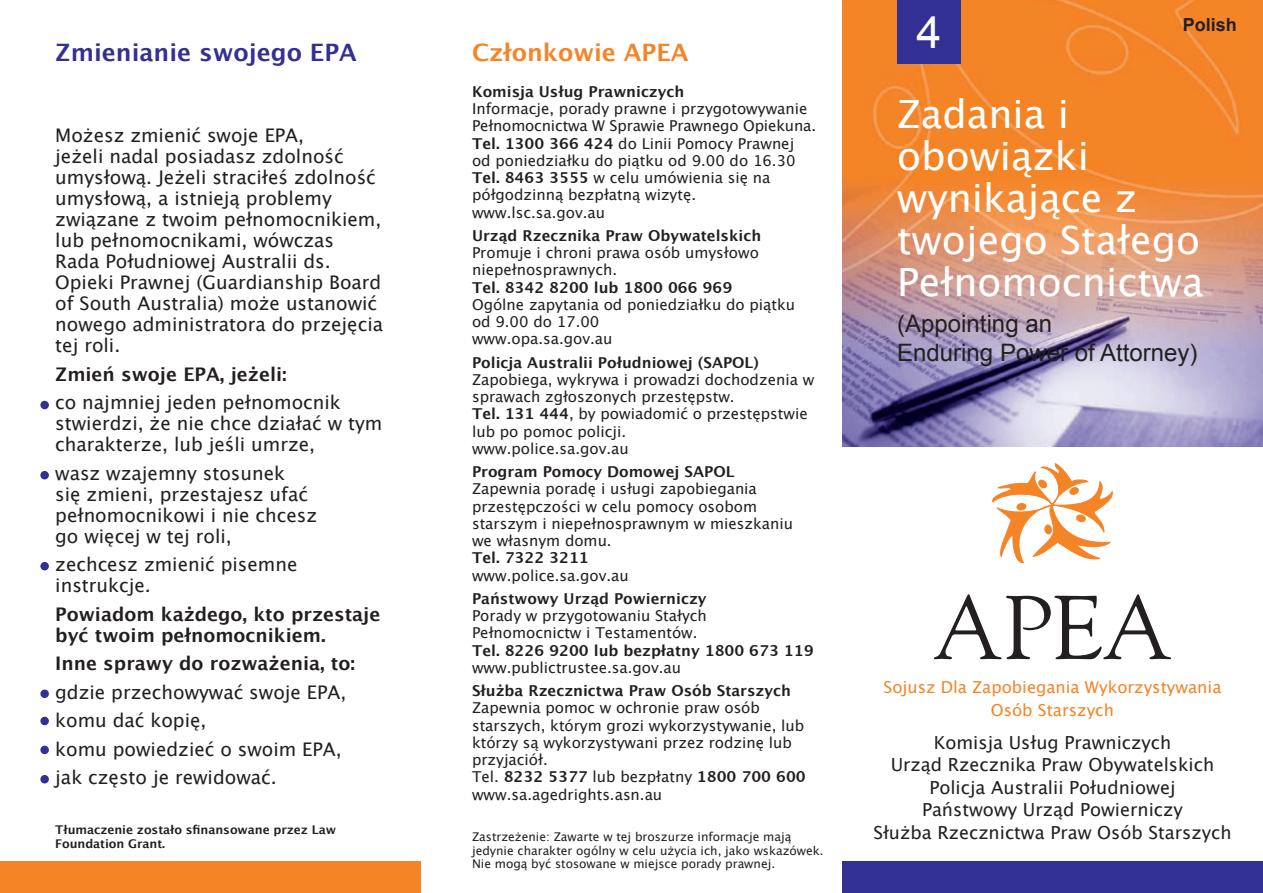
<style>
.page{position:relative;width:1263px;height:893px;background:#fff}
.page>*{position:absolute;margin:0;border:0;box-sizing:border-box;transform-origin:0 0}
.t1{font:45px "Arial";color:#fff}
.t2{font:39px/42px "Lucida Grande";color:#fff}
.t3{font:24px/28.5px "Arial";color:#231f20}
.t4{font:700 24px "Lucida Grande";color:#323092}
.t5{font:700 24px "Lucida Grande";color:#f58427}
.t6{font:18.75px/21px "Lucida Grande";color:#231f20}
.t7{font:700 18.75px/21px "Lucida Grande";color:#231f20}
.t8{font:18px/22.5px "Lucida Grande";color:#231f20;text-align:center}
.t9{font:700 18px "Arial";color:#231f20}
.t10{font:16.5px/22.5px "Lucida Grande";color:#f58427;text-align:center}
.t11{font:15px/17.2px "Lucida Grande";color:#231f20}
.t12{font:700 15px "Lucida Grande";color:#231f20}
.t13{font:12px/13.5px "Lucida Grande";color:#231f20}
.t14{font:700 12px/13.5px "Lucida Grande";letter-spacing:-.005em;color:#231f20}
.s1{font-weight:700}
</style>
<div class="page">
<img style="left:842px;top:0;width:421px;height:446px">
<div style="left:0;top:861px;width:421px;height:32px;background:#f58427"></div>
<div style="left:897px;top:0;width:64px;height:64px;background:#323092"></div>
<svg style="left:992px;top:463px;width:121px;height:101px"></svg>
<svg style="left:934px;top:594px;width:237px;height:65px"></svg>
<div style="left:842px;top:861px;width:421px;height:32px;background:#323092"></div>
<div style="left:40px;top:401px;width:9px;height:8px;background:#323092;border-radius:50%"></div>
<div style="left:40px;top:471px;width:9px;height:8px;background:#323092;border-radius:50%"></div>
<div style="left:40px;top:562px;width:9px;height:8px;background:#323092;border-radius:50%"></div>
<div style="left:40px;top:689px;width:9px;height:9px;background:#323092;border-radius:50%"></div>
<div style="left:40px;top:717px;width:9px;height:8px;background:#323092;border-radius:50%"></div>
<div style="left:40px;top:746px;width:9px;height:8px;background:#323092;border-radius:50%"></div>
<div style="left:40px;top:775px;width:9px;height:8px;background:#323092;border-radius:50%"></div>
<h3 class="t4" style="left:55px;top:39px;width:303px">Zmienianie swojego EPA</h3>
<p class="t6" style="left:55px;top:125px;width:329px">Możesz zmienić swoje EPA,<br>jeżeli nadal posiadasz zdolność umysłową. Jeżeli straciłeś zdolność umysłową, a istnieją problemy związane z twoim pełnomocnikiem, lub pełnomocnikami, wówczas<br>Rada Południowej Australii ds.<br>Opieki Prawnej (Guardianship Board of South Australia) może ustanowić nowego administratora do przejęcia tej roli.</p>
<p class="t7" style="left:55px;top:364px;width:233px">Zmień swoje EPA, jeżeli:</p>
<p class="t6" style="left:55px;top:392px;width:329px">co najmniej jeden pełnomocnik stwierdzi, że nie chce działać w tym charakterze, lub jeśli umrze,</p>
<p class="t6" style="left:55px;top:463px;width:263px">wasz wzajemny stosunek<br>się zmieni, przestajesz ufać pełnomocnikowi i nie chcesz go więcej w tej roli,</p>
<p class="t6" style="left:55px;top:554px;width:244px">zechcesz zmienić pisemne instrukcje.</p>
<p class="t7" style="left:55px;top:604px;width:327px">Powiadom każdego, kto przestaje być twoim pełnomocnikiem.</p>
<p class="t7" style="left:55px;top:653px;width:301px">Inne sprawy do rozważenia, to:</p>
<p class="t6" style="left:55px;top:678px;width:292px;line-height:28.5px">gdzie przechowywać swoje EPA, komu dać kopię,<br>komu powiedzieć o swoim EPA, jak często je rewidować.</p>
<p class="t14" style="left:55px;top:823px;width:282px">Tłumaczenie zostało sfinansowane przez Law<br>Foundation Grant.</p>
<h3 class="t5" style="left:472px;top:39px;width:218px">Członkowie APEA</h3>
<p class="t12" style="left:472px;top:83px;width:214px">Komisja Usług Prawniczych</p>
<p class="t11" style="left:472px;top:100px;width:346px">Informacje, porady prawne i przygotowywanie Pełnomocnictwa W Sprawie Prawnego Opiekuna.<br><span class="s1">Tel. 1300 366 424</span> do Linii Pomocy Prawnej od poniedziałku do piątku od 9.00 do 16.30<br><span class="s1">Tel. 8463 3555</span> w celu umówienia się na półgodzinną bezpłatną wizytę. www.lsc.sa.gov.au</p>
<p class="t12" style="left:472px;top:227px;width:291px">Urząd Rzecznika Praw Obywatelskich</p>
<p class="t11" style="left:472px;top:244px;width:288px">Promuje i chroni prawa osób umysłowo niepełnosprawnych.</p>
<p class="t12" style="left:472px;top:279px;width:262px">Tel. 8342 8200 lub 1800 066 969</p>
<p class="t11" style="left:472px;top:296px;width:325px">Ogólne zapytania od poniedziałku do piątku od 9.00 do 17.00<br>www.opa.sa.gov.au</p>
<p class="t12" style="left:472px;top:354px;width:288px">Policja Australii Południowej (SAPOL)</p>
<p class="t11" style="left:472px;top:371px;width:344px">Zapobiega, wykrywa i prowadzi dochodzenia w sprawach zgłoszonych przestępstw.<br><span class="s1">Tel. 131 444</span>, by powiadomić o przestępstwie lub po pomoc policji.<br>www.police.sa.gov.au</p>
<p class="t12" style="left:472px;top:463px;width:264px">Program Pomocy Domowej SAPOL</p>
<p class="t11" style="left:472px;top:480px;width:323px">Zapewnia poradę i usługi zapobiegania przestępczości w celu pomocy osobom starszym i niepełnosprawnym w mieszkaniu we własnym domu.</p>
<p class="t12" style="left:472px;top:549px;width:118px">Tel. 7322 3211</p>
<p class="t11" style="left:472px;top:567px;width:158px">www.police.sa.gov.au</p>
<p class="t12" style="left:472px;top:590px;width:236px">Państwowy Urząd Powierniczy</p>
<p class="t11" style="left:472px;top:607px;width:236px">Porady w przygotowaniu Stałych<br>Pełnomocnictw i Testamentów.</p>
<p class="t12" style="left:472px;top:642px;width:343px">Tel. 8226 9200 lub bezpłatny 1800 673 119</p>
<p class="t11" style="left:472px;top:659px;width:211px">www.publictrustee.sa.gov.au</p>
<p class="t12" style="left:472px;top:682px;width:320px">Służba Rzecznictwa Praw Osób Starszych</p>
<p class="t11" style="left:472px;top:699px;width:335px">Zapewnia pomoc w ochronie praw osób starszych, którym grozi wykorzystywanie, lub którzy są wykorzystywani przez rodzinę lub przyjaciół.<br>Tel. <span class="s1">8232 5377</span> lub bezpłatny <span class="s1">1800 700 600 </span>www.sa.agedrights.asn.au</p>
<p class="t13" style="left:472px;top:830px;width:353px">Zastrzeżenie: Zawarte w tej broszurze informacje mają jedynie charakter ogólny w celu użycia ich, jako wskazówek.<br>Nie mogą być stosowane w miejsce porady prawnej.</p>
<h1 class="t1" style="left:917px;top:7px;width:27px">4</h1>
<p class="t9" style="left:1183px;top:15px;width:56px">Polish</p>
<h2 class="t2" style="left:897px;top:94px;width:308px">Zadania i obowiązki wynikające z twojego Stałego<br>Pełnomocnictwa</h2>
<h3 class="t3" style="left:897px;top:310px;width:302px">(Appointing an<br>Enduring Power of Attorney)</h3>
<p class="t10" style="left:883px;top:676px;width:339px">Sojusz Dla Zapobiegania Wykorzystywania<br>Osób Starszych</p>
<p class="t8" style="left:873px;top:731px;width:360px">Komisja Usług Prawniczych<br>Urząd Rzecznika Praw Obywatelskich Policja Australii Południowej<br>Państwowy Urząd Powierniczy<br>Służba Rzecznictwa Praw Osób Starszych</p>
</div>
